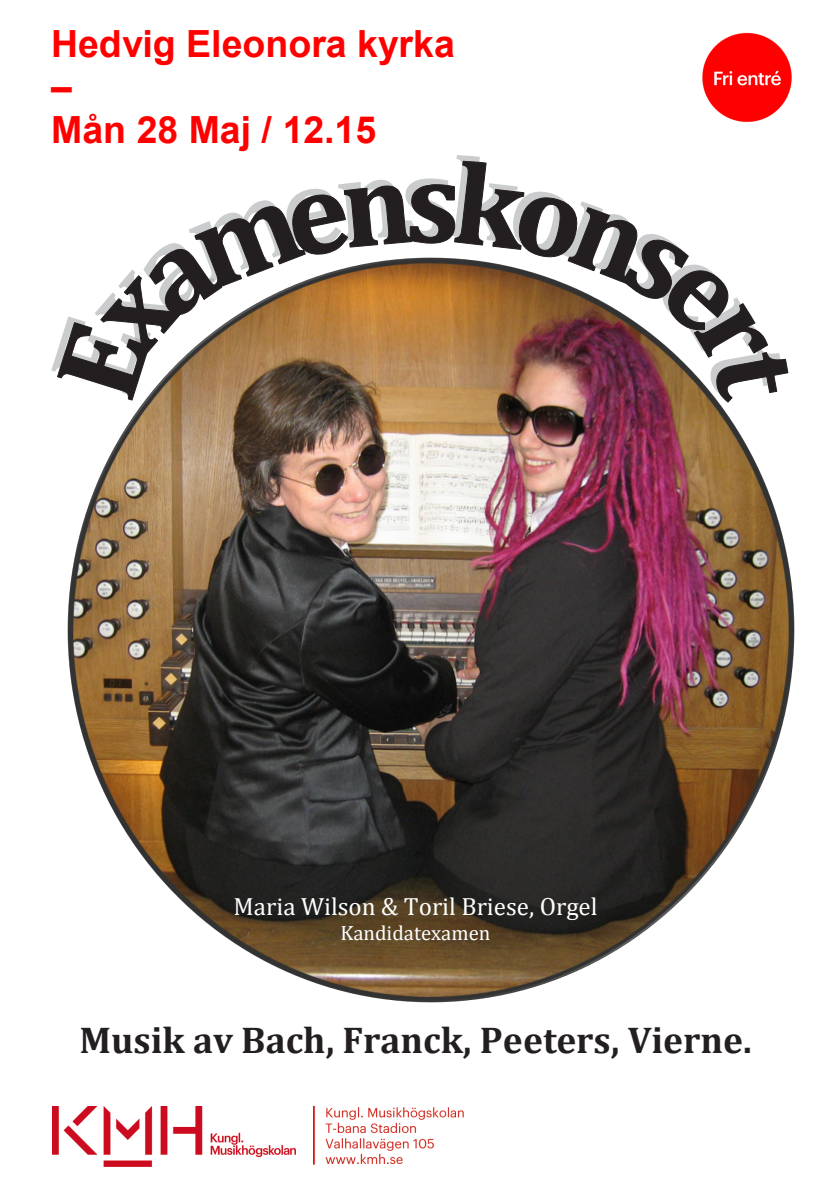
<style>
.page{position:relative;width:840px;height:1191px;background:#fff}
.page>*{position:absolute;margin:0;border:0;box-sizing:border-box;transform-origin:0 0}
.t1{font:700 37.4px/43px "Arial";color:#f00}
.t2{font:700 37.4px "Cambria";color:#231f20}
.t3{font:25px "Cambria";color:#fff}
.t4{font:20.8px "Cambria";color:#fff}
.s1{font-style:inherit}
</style>
<div class="page">
<img style="left:53px;top:1106px;width:242px;height:60px">
<img style="left:313px;top:1106px;width:151px;height:59px">
<img style="left:702px;top:33px;width:90px;height:90px">
<img style="left:68px;top:371px;width:726px;height:631px">
<svg style="left:51px;top:155px;width:737px;height:248px"></svg>
<p class="t1" style="left:51px;top:24px;width:405px">Hedvig Eleonora kyrka <span class="s1">–<br></span>Mån 28 Maj / 12.15</p>
<p class="t3" style="left:233px;top:891px;width:365px">Maria Wilson &amp; Toril Briese, Orgel</p>
<p class="t4" style="left:340px;top:920px;width:151px">Kandidatexamen</p>
<p class="t2" style="left:79px;top:1018px;width:673px">Musik av Bach, Franck, Peeters, Vierne.</p>
</div>
